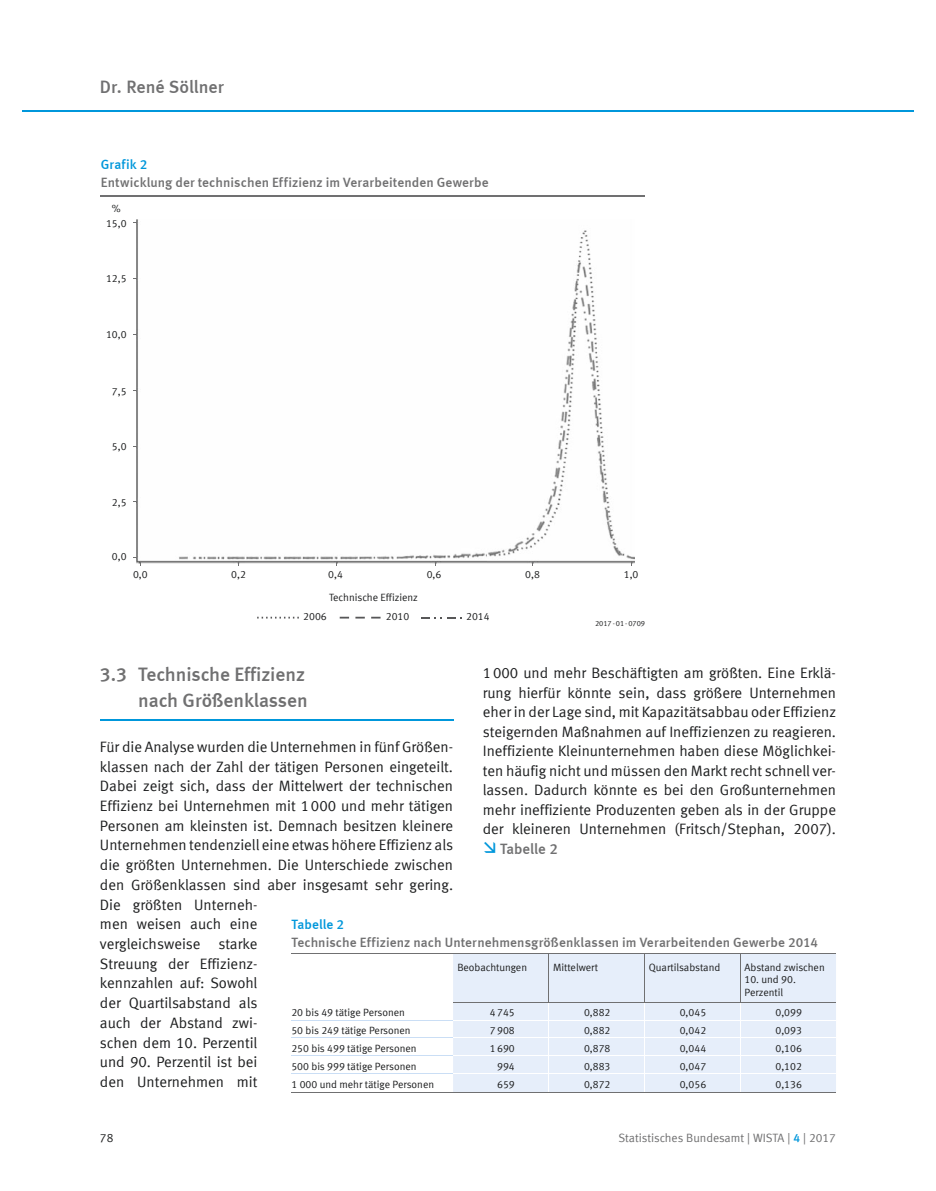
<style>
.page{position:relative;width:936px;height:1191px;background:#fff}
.page>*{position:absolute;margin:0;border:0;box-sizing:border-box;transform-origin:0 0}
.t1{font:19.5px/25.5px "Meta Medium LF";color:#707071;text-align:right}
.t2{font:18px "Meta Medium LF";color:#707071}
.t3{font:15px/19.6px "Meta Normal LF";color:#1d1e1f}
.t4{font:15px "Meta Medium LF";letter-spacing:-.005em;color:#707071}
.t5{font:13.5px "Meta Medium LF";letter-spacing:.005em;color:#707071}
.t6{font:13.5px "Meta Medium LF";letter-spacing:.005em;color:#0097db}
.t7{font:12px "Meta Normal LF";color:#707071}
.t8{font:12px "Meta Normal LF";color:#1d1e1f}
.t9{font:10.5px/12.6px "Meta Normal LF";color:#1d1e1f}
.t10{font:7.5px "Meta Normal LF";color:#1d1e1f}
.s1{font-family:"Meta Medium LF";color:#0097db}
</style>
<div class="page">
<hr style="left:100px;top:719px;width:353px;height:1px;background:#0097db">
<img style="left:136px;top:220px;width:499px;height:343px">
<hr style="left:100px;top:195px;width:544px;height:1px;background:#707071">
<svg style="left:133px;top:557px;width:8px;height:8px"></svg>
<div style="left:453px;top:953px;width:383px;height:139px;background:#e6eefa"></div>
<hr style="left:453px;top:1019px;width:96px;height:1px;background:#fff">
<hr style="left:549px;top:1019px;width:95px;height:1px;background:#fff">
<hr style="left:644px;top:1019px;width:96px;height:1px;background:#fff">
<hr style="left:740px;top:1019px;width:96px;height:1px;background:#fff">
<hr style="left:453px;top:1037px;width:96px;height:1px;background:#fff">
<hr style="left:549px;top:1037px;width:95px;height:1px;background:#fff">
<hr style="left:644px;top:1037px;width:96px;height:1px;background:#fff">
<hr style="left:740px;top:1037px;width:96px;height:1px;background:#fff">
<hr style="left:453px;top:1055px;width:96px;height:1px;background:#fff">
<hr style="left:549px;top:1055px;width:95px;height:1px;background:#fff">
<hr style="left:644px;top:1055px;width:96px;height:1px;background:#fff">
<hr style="left:740px;top:1055px;width:96px;height:1px;background:#fff">
<hr style="left:453px;top:1073px;width:96px;height:1px;background:#fff">
<hr style="left:549px;top:1073px;width:95px;height:1px;background:#fff">
<svg style="left:548px;top:1002px;width:1px;height:90px"></svg>
<hr style="left:644px;top:1073px;width:96px;height:1px;background:#fff">
<svg style="left:644px;top:1002px;width:1px;height:90px"></svg>
<hr style="left:740px;top:1073px;width:96px;height:1px;background:#fff">
<svg style="left:739px;top:1002px;width:1px;height:90px"></svg>
<hr style="left:453px;top:1092px;width:96px;height:1px;background:#707071">
<hr style="left:549px;top:1092px;width:95px;height:1px;background:#707071">
<hr style="left:644px;top:1092px;width:96px;height:1px;background:#707071">
<hr style="left:740px;top:1092px;width:96px;height:1px;background:#707071">
<hr style="left:548px;top:953px;width:1px;height:48px;background:#707071">
<hr style="left:644px;top:953px;width:1px;height:48px;background:#707071">
<hr style="left:739px;top:953px;width:1px;height:48px;background:#707071">
<hr style="left:291px;top:952px;width:162px;height:1px;background:#707071">
<hr style="left:453px;top:952px;width:96px;height:1px;background:#707071">
<hr style="left:549px;top:952px;width:95px;height:1px;background:#707071">
<hr style="left:644px;top:952px;width:96px;height:1px;background:#707071">
<hr style="left:740px;top:952px;width:96px;height:1px;background:#707071">
<hr style="left:453px;top:1001px;width:96px;height:1px;background:#707071">
<hr style="left:549px;top:1001px;width:95px;height:1px;background:#707071">
<hr style="left:644px;top:1001px;width:96px;height:1px;background:#707071">
<hr style="left:740px;top:1001px;width:96px;height:1px;background:#707071">
<hr style="left:291px;top:1019px;width:162px;height:1px;background:#cadef5">
<hr style="left:291px;top:1037px;width:162px;height:1px;background:#cadef5">
<hr style="left:291px;top:1055px;width:162px;height:1px;background:#cadef5">
<hr style="left:291px;top:1073px;width:162px;height:1px;background:#cadef5">
<hr style="left:291px;top:1092px;width:162px;height:1px;background:#707071">
<svg style="left:257px;top:617px;width:42px;height:1px"></svg>
<svg style="left:421px;top:617px;width:41px;height:1px"></svg>
<hr style="left:22px;top:111px;width:891px;height:1px;background:#0097db">
<p class="t2" style="left:100px;top:76px;width:125px">Dr. René Söllner</p>
<p class="t6" style="left:101px;top:156px;width:48px">Grafik 2</p>
<p class="t5" style="left:101px;top:174px;width:389px">Entwicklung der technischen Effizienz im Verarbeitenden Gewerbe</p>
<p class="t9" style="left:112px;top:202px;width:10px">%</p>
<p class="t9" style="left:106px;top:217px;width:22px">15,0</p>
<p class="t9" style="left:106px;top:272px;width:22px">12,5</p>
<p class="t9" style="left:106px;top:328px;width:22px">10,0</p>
<p class="t9" style="left:112px;top:384px;width:16px">7,5</p>
<p class="t9" style="left:112px;top:440px;width:16px">5,0</p>
<p class="t9" style="left:112px;top:496px;width:16px">2,5</p>
<p class="t9" style="left:112px;top:550px;width:16px">0,0</p>
<p class="t9" style="left:133px;top:568px;width:16px">0,0</p>
<p class="t9" style="left:231px;top:568px;width:16px">0,2</p>
<p class="t9" style="left:328px;top:568px;width:16px">0,4</p>
<p class="t9" style="left:426px;top:568px;width:16px">0,6</p>
<p class="t9" style="left:525px;top:568px;width:16px">0,8</p>
<p class="t9" style="left:623px;top:568px;width:16px">1,0</p>
<p class="t9" style="left:329px;top:591px;width:90px">Technische Effizienz</p>
<p class="t9" style="left:303px;top:610px;width:25px">2006</p>
<p class="t9" style="left:386px;top:610px;width:25px">2010</p>
<p class="t9" style="left:466px;top:610px;width:25px">2014</p>
<p class="t10" style="left:595px;top:619px;width:52px">2017-01-0709</p>
<h1 class="t1" style="left:100px;top:661px;width:209px">3.3 Technische Effizienz nach Größenklassen</h1>
<p class="t3" style="left:100px;top:737px;width:355px">Für die Analyse wurden die Unternehmen in fünf Größen&shy;klassen nach der Zahl der tätigen Personen eingeteilt.<br>Dabei zeigt sich, dass der Mittelwert der technischen Effizienz bei Unternehmen mit 1000 und mehr tätigen Personen am kleinsten ist. Demnach besitzen kleinere Unternehmen tendenziell eine etwas höhere Effizienz als die größten Unternehmen. Die Unterschiede zwischen den Größenklassen sind aber insgesamt sehr gering.<br>Die größten Unterneh-<br>men weisen auch eine<br>vergleichsweise starke<br>Streuung der Effizienz-<br>kennzahlen auf: Sowohl<br>der Quartilsabstand als<br>auch der Abstand zwi-<br>schen dem 10. Perzentil<br>und 90. Perzentil ist bei<br>den Unternehmen mit</p>
<p class="t3" style="left:483px;top:663px;width:355px;text-align:justify">1000 und mehr Beschäftigten am größten. Eine Erklä&shy;rung hierfür könnte sein, dass größere Unternehmen eher in der Lage sind, mit Kapazitätsabbau oder Effizienz steigernden Maßnahmen auf Ineffizienzen zu reagieren.<br>Ineffiziente Kleinunternehmen haben diese Möglichkei&shy;ten häufig nicht und müssen den Markt recht schnell ver&shy;lassen. Dadurch könnte es bei den Großunternehmen mehr ineffiziente Produzenten geben als in der Gruppe der kleineren Unternehmen (Fritsch/Stephan, 2007).</p>
<p class="t4" style="left:500px;top:840px;width:59px">Tabelle 2</p>
<p class="t6" style="left:291px;top:916px;width:54px">Tabelle 2</p>
<p class="t5" style="left:291px;top:934px;width:528px">Technische Effizienz nach Unternehmensgrößenklassen im Verarbeitenden Gewerbe 2014</p>
<p class="t9" style="left:457px;top:960px;width:71px">Beobachtungen</p>
<p class="t9" style="left:553px;top:960px;width:46px">Mittelwert</p>
<p class="t9" style="left:648px;top:960px;width:73px">Quartilsabstand</p>
<p class="t9" style="left:744px;top:960px;width:82px">Abstand zwischen</p>
<p class="t9" style="left:744px;top:973px;width:53px">10. und 90.<br>Perzentil</p>
<p class="t9" style="left:291px;top:1006px;width:115px">20 bis 49 tätige Personen</p>
<p class="t9" style="left:490px;top:1006px;width:26px">4745</p>
<p class="t9" style="left:584px;top:1006px;width:28px">0,882</p>
<p class="t9" style="left:679px;top:1006px;width:28px">0,045</p>
<p class="t9" style="left:775px;top:1006px;width:28px">0,099</p>
<p class="t9" style="left:291px;top:1024px;width:121px">50 bis 249 tätige Personen</p>
<p class="t9" style="left:490px;top:1024px;width:26px">7908</p>
<p class="t9" style="left:584px;top:1024px;width:28px">0,882</p>
<p class="t9" style="left:679px;top:1024px;width:28px">0,042</p>
<p class="t9" style="left:775px;top:1024px;width:28px">0,093</p>
<p class="t9" style="left:291px;top:1041px;width:127px">250 bis 499 tätige Personen</p>
<p class="t9" style="left:490px;top:1041px;width:26px">1690</p>
<p class="t9" style="left:584px;top:1041px;width:28px">0,878</p>
<p class="t9" style="left:679px;top:1041px;width:28px">0,044</p>
<p class="t9" style="left:775px;top:1041px;width:28px">0,106</p>
<p class="t9" style="left:291px;top:1059px;width:127px">500 bis 999 tätige Personen</p>
<p class="t9" style="left:497px;top:1059px;width:19px">994</p>
<p class="t9" style="left:584px;top:1059px;width:28px">0,883</p>
<p class="t9" style="left:679px;top:1059px;width:28px">0,047</p>
<p class="t9" style="left:775px;top:1059px;width:28px">0,102</p>
<p class="t9" style="left:291px;top:1077px;width:144px">1 000 und mehr tätige Personen</p>
<p class="t9" style="left:497px;top:1077px;width:19px">659</p>
<p class="t9" style="left:584px;top:1077px;width:28px">0,872</p>
<p class="t9" style="left:679px;top:1077px;width:28px">0,056</p>
<p class="t9" style="left:775px;top:1077px;width:28px">0,136</p>
<p class="t8" style="left:100px;top:1130px;width:15px">78</p>
<p class="t7" style="left:618px;top:1130px;width:219px">Statistisches Bundesamt | WISTA | <span class="s1">4</span> | 2017</p>
</div>
